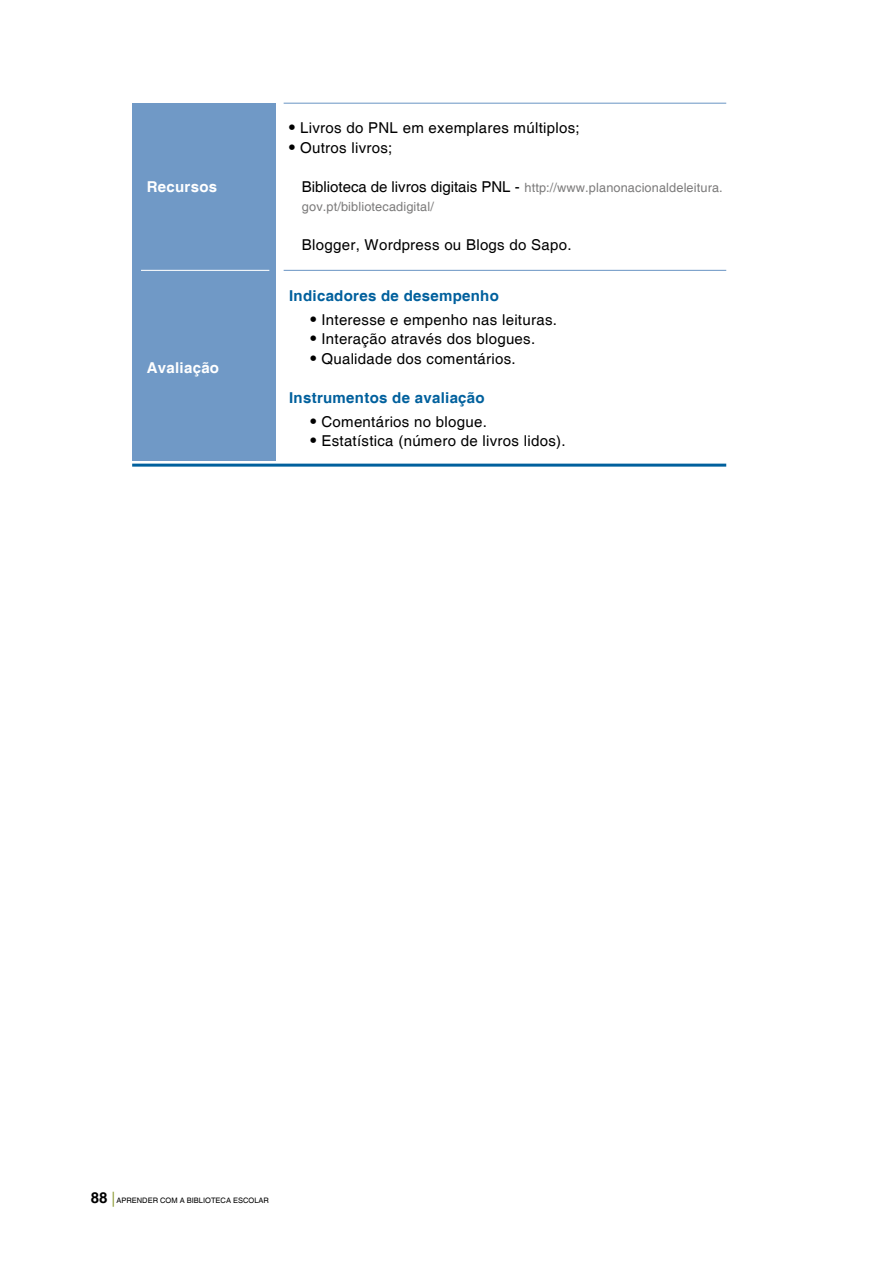
<style>
.page{position:relative;width:893px;height:1263px;background:#fff}
.page>*{position:absolute;margin:0;border:0;box-sizing:border-box;transform-origin:0 0}
.t1{font:15px "Helvetica";letter-spacing:.02em;color:#000}
.t2{font:700 15px "Helvetica";letter-spacing:.02em;color:#00609d}
.t3{font:700 15px "Helvetica";letter-spacing:.02em;color:#fff}
.t4{font:12.75px/19.5px "Helvetica";letter-spacing:.01em;color:#7c7b7b}
.t5{font:7.5px "Helvetica";color:#000}
.s1{font-weight:700;font-size:16.5px}
.s2{font-size:15px;color:#000}
.s3{font-weight:700;font-size:15px}
.s4{font-weight:700;font-size:15px;color:#87962b}
</style>
<div class="page">
<div style="left:132px;top:103px;width:144px;height:357px;background:#7099c6"></div>
<hr style="left:284px;top:270px;width:442px;height:1px;background:#7099c6">
<hr style="left:141px;top:270px;width:128px;height:1px;background:#fff">
<hr style="left:284px;top:103px;width:442px;height:1px;background:#7099c6">
<hr style="left:132px;top:464px;width:594px;height:3px;background:#00609d">
<p class="t3" style="left:147px;top:177px;width:72px">Recursos</p>
<p class="t3" style="left:147px;top:359px;width:74px">Avaliação</p>
<p class="t1" style="left:289px;top:119px;width:292px"><span class="s1">•</span> Livros do PNL em exemplares múltiplos;</p>
<p class="t1" style="left:289px;top:139px;width:105px"><span class="s1">•</span> Outros livros;</p>
<p class="t4" style="left:302px;top:178px;width:422px"><span class="s2">Biblioteca de livros digitais PNL -</span> http://www.planonacionaldeleitura. gov.pt/bibliotecadigital/</p>
<p class="t1" style="left:302px;top:236px;width:271px">Blogger, Wordpress ou Blogs do Sapo.</p>
<p class="t2" style="left:289px;top:286px;width:211px">Indicadores de desempenho</p>
<p class="t1" style="left:310px;top:311px;width:248px"><span class="s1">•</span> Interesse e empenho nas leituras.</p>
<p class="t1" style="left:310px;top:330px;width:226px"><span class="s1">•</span> Interação através dos blogues.</p>
<p class="t1" style="left:310px;top:350px;width:207px"><span class="s1">•</span> Qualidade dos comentários.</p>
<p class="t2" style="left:289px;top:388px;width:197px">Instrumentos de avaliação</p>
<p class="t1" style="left:310px;top:413px;width:178px"><span class="s1">•</span> Comentários no blogue.</p>
<p class="t1" style="left:310px;top:432px;width:257px"><span class="s1">•</span> Estatística (número de livros lidos).</p>
<p class="t5" style="left:91px;top:1196px;width:180px"><span class="s3">88</span> <span class="s4">|</span> APRENDER COM A BIBLIOTECA ESCOLAR</p>
</div>
